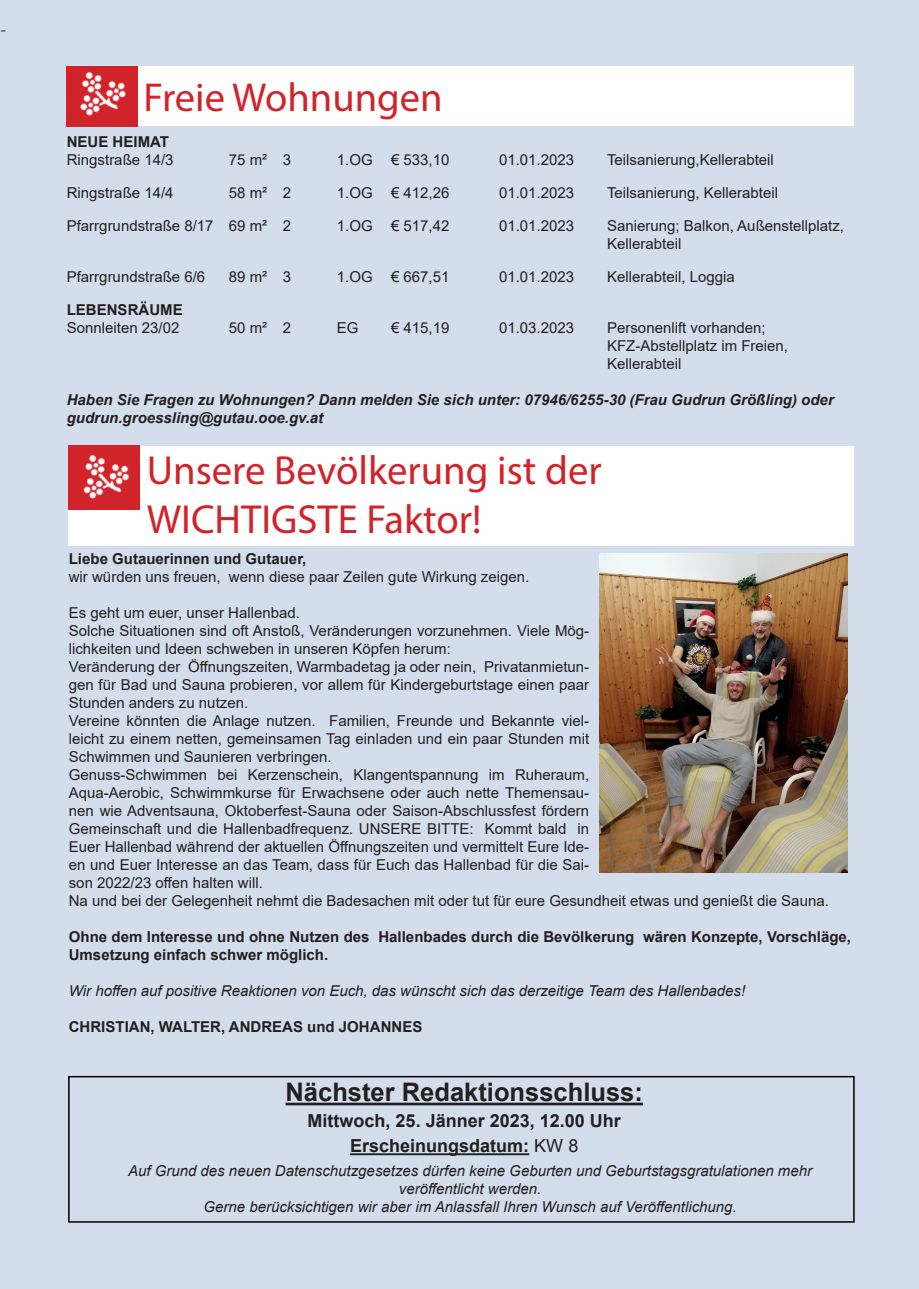
<style>
.page{position:relative;width:919px;height:1289px;background:#fff}
.page>*{position:absolute;margin:0;border:0;box-sizing:border-box;transform-origin:0 0}
.t1{font:40.65px/48.9px "Myriad Pro";color:#d1232a}
.t2{font:40.5px "Myriad Pro";color:#d1232a}
.t3{font:700 25.5px "Arial";color:#231f20}
.t4{font:700 18px/25.5px "Arial";color:#231f20;text-align:center}
.t5{font:18px "Minion Pro";color:#231f20}
.t6{font:15px/18px "Arial";color:#231f20}
.t7{font:italic 15px/18px "Arial";color:#231f20;text-align:center}
.t8{font:700 15px/18px "Arial";color:#231f20}
.t9{font:italic 700 15px/18px "Arial";color:#231f20}
.s1{font-weight:400}
</style>
<div class="page">
<div style="left:0;top:0;width:918px;height:1288px;background:#d4ddec"></div>
<div style="left:68px;top:1075px;width:786px;height:147px;border:2px solid #000"></div>
<hr style="left:285px;top:1102px;width:358px;height:3px;background:#231f20">
<hr style="left:350px;top:1153px;width:179px;height:2px;background:#231f20">
<div style="left:68px;top:66px;width:785px;height:60px;background:#fff"></div>
<div style="left:67px;top:66px;width:71px;height:60px;background:#d1232a"></div>
<img style="left:80px;top:71px;width:46px;height:45px">
<div style="left:68px;top:445px;width:785px;height:100px;background:#fff"></div>
<div style="left:68px;top:445px;width:71px;height:64px;background:#d1232a"></div>
<img style="left:83px;top:454px;width:47px;height:45px">
<img style="left:600px;top:553px;width:247px;height:319px">
<p class="t5" style="left:0;top:17px;width:8px">-</p>
<h2 class="t2" style="left:143px;top:72px;width:301px">Freie Wohnungen</h2>
<p class="t8" style="left:67px;top:133px;width:104px">NEUE HEIMAT</p>
<p class="t6" style="left:67px;top:151px;width:108px">Ringstraße 14/3</p>
<p class="t6" style="left:229px;top:151px;width:64px">75 m² 3</p>
<p class="t6" style="left:337px;top:151px;width:114px">1.OG € 533,10</p>
<p class="t6" style="left:499px;top:151px;width:77px">01.01.2023</p>
<p class="t6" style="left:607px;top:151px;width:168px">Teilsanierung,Kellerabteil</p>
<p class="t6" style="left:67px;top:184px;width:108px">Ringstraße 14/4</p>
<p class="t6" style="left:229px;top:184px;width:64px">58 m² 2</p>
<p class="t6" style="left:337px;top:184px;width:114px">1.OG € 412,26</p>
<p class="t6" style="left:499px;top:184px;width:77px">01.01.2023</p>
<p class="t6" style="left:607px;top:184px;width:172px">Teilsanierung, Kellerabteil</p>
<p class="t6" style="left:67px;top:217px;width:226px">Pfarrgrundstraße 8/17 69 m² 2</p>
<p class="t6" style="left:337px;top:217px;width:114px">1.OG € 517,42</p>
<p class="t6" style="left:499px;top:217px;width:77px">01.01.2023</p>
<p class="t6" style="left:607px;top:217px;width:238px">Sanierung; Balkon, Außenstellplatz,<br>Kellerabteil</p>
<p class="t6" style="left:67px;top:268px;width:140px">Pfarrgrundstraße 6/6</p>
<p class="t6" style="left:229px;top:268px;width:64px">89 m² 3</p>
<p class="t6" style="left:337px;top:268px;width:114px">1.OG € 667,51</p>
<p class="t6" style="left:499px;top:268px;width:77px">01.01.2023</p>
<p class="t6" style="left:607px;top:268px;width:129px">Kellerabteil, Loggia</p>
<p class="t8" style="left:67px;top:301px;width:117px">LEBENSRÄUME</p>
<p class="t6" style="left:67px;top:319px;width:114px">Sonnleiten 23/02</p>
<p class="t6" style="left:229px;top:319px;width:64px">50 m² 2</p>
<p class="t6" style="left:337px;top:319px;width:23px">EG</p>
<p class="t6" style="left:391px;top:319px;width:60px">€ 415,19</p>
<p class="t6" style="left:499px;top:319px;width:77px">01.03.2023</p>
<p class="t6" style="left:607px;top:319px;width:182px">Personenlift vorhanden;<br>KFZ-Abstellplatz im Freien,<br>Kellerabteil</p>
<p class="t9" style="left:67px;top:391px;width:768px">Haben Sie Fragen zu Wohnungen? Dann melden Sie sich unter: 07946/6255-30 (Frau Gudrun Größling) oder gudrun.groessling@gutau.ooe.gv.at</p>
<h1 class="t1" style="left:147px;top:445px;width:456px">Unsere Bevölkerung ist der<br>WICHTIGSTE Faktor!</h1>
<p class="t8" style="left:69px;top:550px;width:239px">Liebe Gutauerinnen und Gutauer,</p>
<p class="t6" style="left:69px;top:567px;width:462px">wir würden uns freuen, wenn diese paar Zeilen gute Wirkung zeigen.</p>
<p class="t6" style="left:69px;top:603px;width:761px">Es geht um euer, unser Hallenbad.<br>Solche Situationen sind oft Anstoß, Veränderungen vorzunehmen. Viele Mög-<br>lichkeiten und Ideen schweben in unseren Köpfen herum:<br>Veränderung der Öffnungszeiten, Warmbadetag ja oder nein, Privatanmietun-<br>gen für Bad und Sauna probieren, vor allem für Kindergeburtstage einen paar<br>Stunden anders zu nutzen.<br>Vereine könnten die Anlage nutzen. Familien, Freunde und Bekannte viel-<br>leicht zu einem netten, gemeinsamen Tag einladen und ein paar Stunden mit<br>Schwimmen und Saunieren verbringen.<br>Genuss-Schwimmen bei Kerzenschein, Klangentspannung im Ruheraum,<br>Aqua-Aerobic, Schwimmkurse für Erwachsene oder auch nette Themensau-<br>nen wie Adventsauna, Oktoberfest-Sauna oder Saison-Abschlussfest fördern<br>Gemeinschaft und die Hallenbadfrequenz. UNSERE BITTE: Kommt bald in<br>Euer Hallenbad während der aktuellen Öffnungszeiten und vermittelt Eure Ide-<br>en und Euer Interesse an das Team, dass für Euch das Hallenbad für die Sai-<br>son 2022/23 offen halten will.<br>Na und bei der Gelegenheit nehmt die Badesachen mit oder tut für eure Gesundheit etwas und genießt die Sauna.</p>
<p class="t8" style="left:69px;top:928px;width:783px">Ohne dem Interesse und ohne Nutzen des Hallenbades durch die Bevölkerung wären Konzepte, Vorschläge,<br>Umsetzung einfach schwer möglich.</p>
<p class="t7" style="left:69px;top:982px;width:677px">Wir hoffen auf positive Reaktionen von Euch, das wünscht sich das derzeitige Team des Hallenbades!</p>
<p class="t8" style="left:69px;top:1018px;width:355px">CHRISTIAN, WALTER, ANDREAS und JOHANNES</p>
<h3 class="t3" style="left:285px;top:1074px;width:359px">Nächster Redaktionsschluss:</h3>
<p class="t4" style="left:307px;top:1107px;width:315px">Mittwoch, 25. Jänner 2023, 12.00 Uhr<br>Erscheinungsdatum: <span class="s1">KW 8</span></p>
<p class="t7" style="left:128px;top:1161px;width:685px">Auf Grund des neuen Datenschutzgesetzes dürfen keine Geburten und Geburtstagsgratulationen mehr veröffentlicht werden.<br>Gerne berücksichtigen wir aber im Anlassfall Ihren Wunsch auf Veröffentlichung.</p>
</div>
